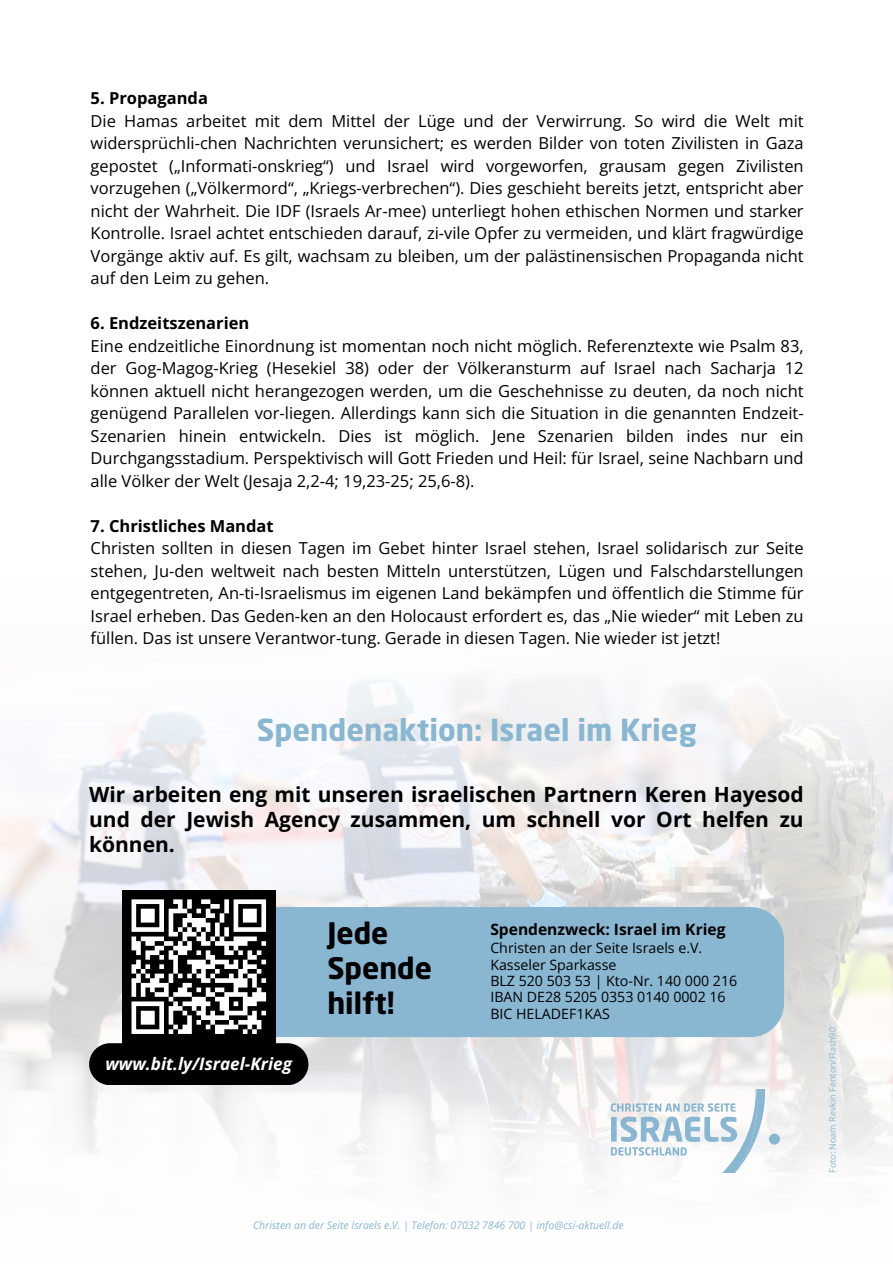
<style>
.page{position:relative;width:893px;height:1264px;background:#fff}
.page>*{position:absolute;margin:0;border:0;box-sizing:border-box;transform-origin:0 0}
.t1{font:700 30px "Neo Sans Std";color:#89b7d2}
.t2{font:700 29.25px/35.1px "Neo Sans Std";color:#000}
.t3{font:700 21px/24.8px "Open Sans";color:#000;text-align:justify}
.t4{font:italic 700 17.1px "Open Sans";color:#fff}
.t5{font:16.5px/22.5px "Open Sans";color:#000;text-align:justify}
.t6{font:700 16.5px "Open Sans";color:#000}
.t7{font:700 15.6px "Open Sans";color:#000}
.t8{font:14.25px/16.4px "Open Sans";color:#000}
.t9{font:italic 10.5px "Open Sans";color:#89b7d2}
.t10{font:9px "Open Sans";color:#89b7d2}
</style>
<div class="page">
<img style="left:0;top:679px;width:892px;height:500px">
<div style="left:123px;top:907px;width:661px;height:130px;background:#89b7d2;border-radius:34px"></div>
<div style="left:768px;top:1133px;width:11px;height:11px;background:#89b7d2;border-radius:50%"></div>
<svg style="left:610px;top:1089px;width:155px;height:83px"></svg>
<div style="left:89px;top:1043px;width:219px;height:42px;background:#000;border-radius:21px"></div>
<div style="left:122px;top:890px;width:153px;height:153px;background:#000"></div>
<svg style="left:131px;top:899px;width:136px;height:135px"></svg>
<p class="t6" style="left:91px;top:87px;width:119px">5. Propaganda</p>
<p class="t5" style="left:91px;top:109px;width:714px">Die Hamas arbeitet mit dem Mittel der Lüge und der Verwirrung. So wird die Welt mit widersprüchli-chen Nachrichten verunsichert; es werden Bilder von toten Zivilisten in Gaza gepostet („Informati-onskrieg“) und Israel wird vorgeworfen, grausam gegen Zivilisten vorzugehen („Völkermord“, „Kriegs-verbrechen“). Dies geschieht bereits jetzt, entspricht aber nicht der Wahrheit. Die IDF (Israels Ar-mee) unterliegt hohen ethischen Normen und starker Kontrolle. Israel achtet entschieden darauf, zi-vile Opfer zu vermeiden, und klärt fragwürdige Vorgänge aktiv auf. Es gilt, wachsam zu bleiben, um der palästinensischen Propaganda nicht auf den Leim zu gehen.</p>
<p class="t6" style="left:91px;top:312px;width:160px">6. Endzeitszenarien</p>
<p class="t5" style="left:91px;top:334px;width:714px">Eine endzeitliche Einordnung ist momentan noch nicht möglich. Referenztexte wie Psalm 83, der Gog-Magog-Krieg (Hesekiel 38) oder der Völkeransturm auf Israel nach Sacharja 12 können aktuell nicht herangezogen werden, um die Geschehnisse zu deuten, da noch nicht genügend Parallelen vor-liegen. Allerdings kann sich die Situation in die genannten Endzeit-Szenarien hinein entwickeln. Dies ist möglich. Jene Szenarien bilden indes nur ein Durchgangsstadium. Perspektivisch will Gott Frieden und Heil: für Israel, seine Nachbarn und alle Völker der Welt (Jesaja 2,2-4; 19,23-25; 25,6-8).</p>
<p class="t6" style="left:91px;top:514px;width:184px">7. Christliches Mandat</p>
<p class="t5" style="left:91px;top:536px;width:714px">Christen sollten in diesen Tagen im Gebet hinter Israel stehen, Israel solidarisch zur Seite stehen, Ju-den weltweit nach besten Mitteln unterstützen, Lügen und Falschdarstellungen entgegentreten, An-ti-Israelismus im eigenen Land bekämpfen und öffentlich die Stimme für Israel erheben. Das Geden-ken an den Holocaust erfordert es, das „Nie wieder“ mit Leben zu füllen. Das ist unsere Verantwor-tung. Gerade in diesen Tagen. Nie wieder ist jetzt!</p>
<h1 class="t1" style="left:257px;top:710px;width:441px">Spendenaktion: Israel im Krieg</h1>
<p class="t3" style="left:89px;top:781px;width:716px">Wir arbeiten eng mit unseren israelischen Partnern Keren Hayesod und der Jewish Agency zusammen, um schnell vor Ort helfen zu können.</p>
<p class="t4" style="left:105px;top:1051px;width:188px">www.bit.ly/Israel-Krieg</p>
<h2 class="t2" style="left:327px;top:915px;width:106px">Jede<br>Spende hilft!</h2>
<p class="t7" style="left:490px;top:918px;width:236px">Spendenzweck: Israel im Krieg</p>
<p class="t8" style="left:490px;top:939px;width:248px">Christen an der Seite Israels e.V.<br>Kasseler Sparkasse<br>BLZ 520 503 53 | Kto-Nr. 140 000 216<br>IBAN DE28 5205 0353 0140 0002 16<br>BIC HELADEF1KAS</p>
<p class="t9" style="left:253px;top:1217px;width:372px">Christen an der Seite Israels e.V. | Telefon: 07032 7846 700 | info@csi-aktuell.de</p>
<p class="t10" style="left:826px;top:1173px;width:147px;rotate:-90deg">Foto: Noam Revkin Fenton/Flash90</p>
</div>
